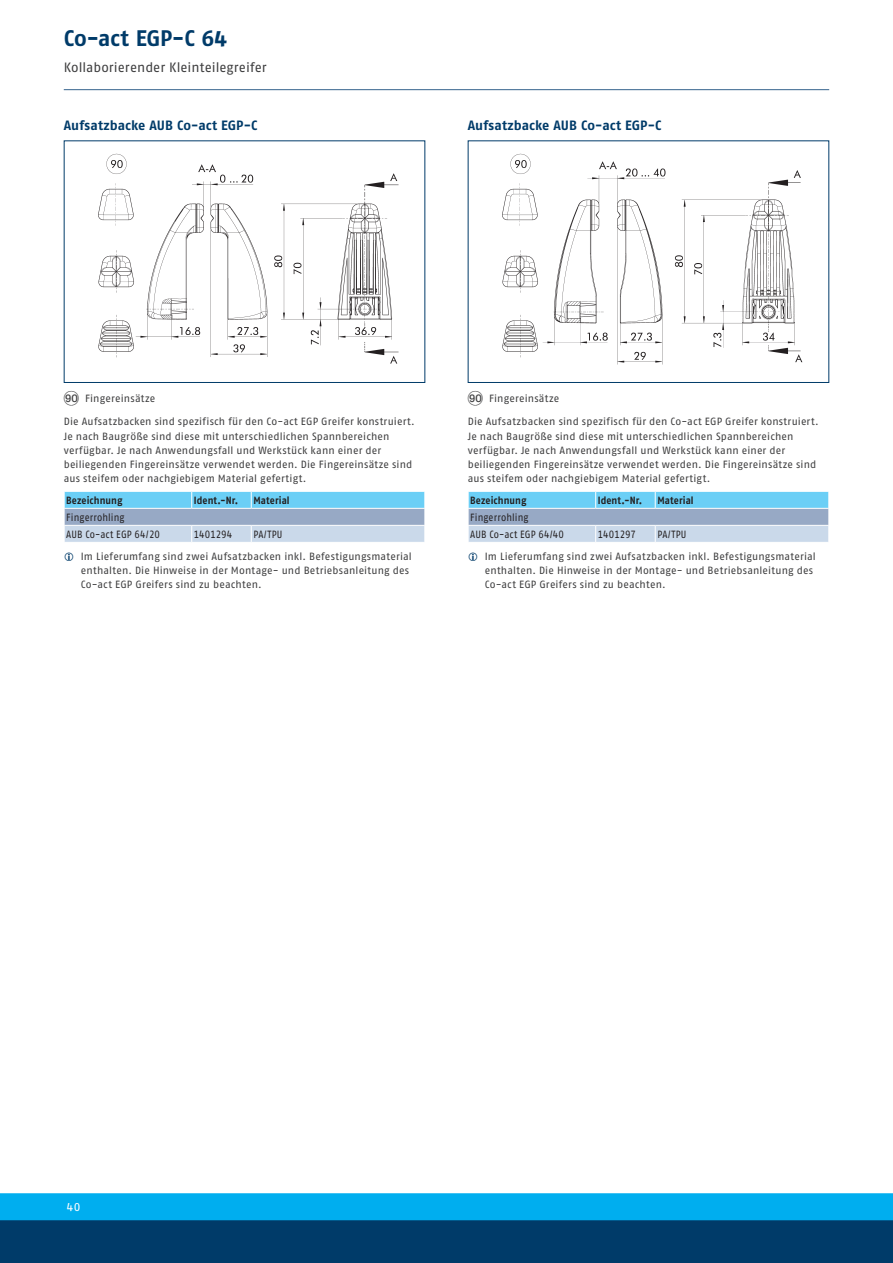
<style>
.page{position:relative;width:893px;height:1263px;background:#fff}
.page>*{position:absolute;margin:0;border:0;box-sizing:border-box;transform-origin:0 0}
.t1{font:700 22.5px "SCHUNK Fago Pro";letter-spacing:-.01em;color:#003b69}
.t2{font:700 13.5px "SCHUNK Fago Pro";letter-spacing:.005em;color:#003b69}
.t3{font:13.5px "SCHUNK Fago Pro";color:#3e3e3f}
.t4{font:12px "SCHUNK Fago Pro";color:#fff}
.t5{font:10.5px/14.2px "SCHUNK Fago Pro";letter-spacing:.01em;color:#3e3e3f}
.t6{font:10.5px/17px "SCHUNK Fago Pro";letter-spacing:.01em;color:#231f20;scale:.9 1}
.t7{font:700 10.5px "SCHUNK Fago Pro";letter-spacing:.01em;color:#231f20;scale:.9 1}
.t8{font:10.5px "SCHUNK Fago Pro";letter-spacing:-.01em;color:#231f20;scale:.9 1}
.s1{font-family:"Deco Numbers LH Circle";font-size:15px}
</style>
<div class="page">
<div style="left:0;top:1202px;width:893px;height:61px;background:#003b69"></div>
<div style="left:0;top:1193px;width:893px;height:27px;background:#00aeef"></div>
<hr style="left:64px;top:89px;width:765px;height:1px;background:#35628d">
<div style="left:64px;top:140px;width:361px;height:243px;border:1px solid #003b69"></div>
<img style="left:98px;top:153px;width:301px;height:211px">
<svg style="left:64px;top:491px;width:361px;height:51px;background:#9ec8e2"></svg>
<hr style="left:64px;top:525px;width:128px;height:1px;background:#fff">
<hr style="left:192px;top:525px;width:59px;height:1px;background:#fff">
<hr style="left:251px;top:525px;width:174px;height:1px;background:#fff">
<div style="left:468px;top:140px;width:361px;height:243px;border:1px solid #003b69"></div>
<img style="left:502px;top:153px;width:301px;height:212px">
<svg style="left:468px;top:491px;width:361px;height:51px;background:#9ec8e2"></svg>
<hr style="left:468px;top:525px;width:128px;height:1px;background:#fff">
<hr style="left:596px;top:525px;width:59px;height:1px;background:#fff">
<hr style="left:655px;top:525px;width:174px;height:1px;background:#fff">
<h1 class="t1" style="left:64px;top:24px;width:165px">Co-act EGP-C 64</h1>
<p class="t3" style="left:64px;top:60px;width:204px">Kollaborierender Kleinteilegreifer</p>
<p class="t2" style="left:64px;top:117px;width:195px">Aufsatzbacke AUB Co-act EGP-C</p>
<p class="t2" style="left:468px;top:117px;width:195px">Aufsatzbacke AUB Co-act EGP-C</p>
<p class="t5" style="left:64px;top:391px;width:93px"><span class="s1">IT</span> Fingereinsätze</p>
<p class="t5" style="left:64px;top:415px;width:352px">Die Aufsatzbacken sind spezifisch für den Co-act EGP Greifer konstruiert.<br>Je nach Baugröße sind diese mit unterschiedlichen Spannbereichen verfügbar. Je nach Anwendungsfall und Werkstück kann einer der beiliegenden Fingereinsätze verwendet werden. Die Fingereinsätze sind aus steifem oder nachgiebigem Material gefertigt.</p>
<p class="t7" style="left:66px;top:494px;width:64px">Bezeichnung</p>
<p class="t7" style="left:194px;top:494px;width:51px">Ident.-Nr.</p>
<p class="t7" style="left:253px;top:494px;width:42px">Material</p>
<p class="t6" style="left:66px;top:509px;width:106px">Fingerrohling<br>AUB Co-act EGP 64/20</p>
<p class="t6" style="left:194px;top:526px;width:44px">1401294</p>
<p class="t6" style="left:253px;top:526px;width:34px">PA/TPU</p>
<p class="t5" style="left:81px;top:549px;width:333px">Im Lieferumfang sind zwei Aufsatzbacken inkl. Befestigungsmaterial enthalten. Die Hinweise in der Montage- und Betriebsanleitung des<br>Co-act EGP Greifers sind zu beachten.</p>
<p class="t5" style="left:468px;top:391px;width:93px"><span class="s1">IT</span> Fingereinsätze</p>
<p class="t5" style="left:468px;top:415px;width:352px">Die Aufsatzbacken sind spezifisch für den Co-act EGP Greifer konstruiert.<br>Je nach Baugröße sind diese mit unterschiedlichen Spannbereichen verfügbar. Je nach Anwendungsfall und Werkstück kann einer der beiliegenden Fingereinsätze verwendet werden. Die Fingereinsätze sind aus steifem oder nachgiebigem Material gefertigt.</p>
<p class="t7" style="left:470px;top:494px;width:64px">Bezeichnung</p>
<p class="t7" style="left:598px;top:494px;width:51px">Ident.-Nr.</p>
<p class="t7" style="left:657px;top:494px;width:42px">Material</p>
<p class="t6" style="left:470px;top:509px;width:106px">Fingerrohling<br>AUB Co-act EGP 64/40</p>
<p class="t8" style="left:598px;top:528px;width:44px">1401297</p>
<p class="t6" style="left:657px;top:526px;width:34px">PA/TPU</p>
<p class="t5" style="left:485px;top:549px;width:333px">Im Lieferumfang sind zwei Aufsatzbacken inkl. Befestigungsmaterial enthalten. Die Hinweise in der Montage- und Betriebsanleitung des<br>Co-act EGP Greifers sind zu beachten.</p>
<p class="t4" style="left:67px;top:1199px;width:15px">40</p>
</div>
